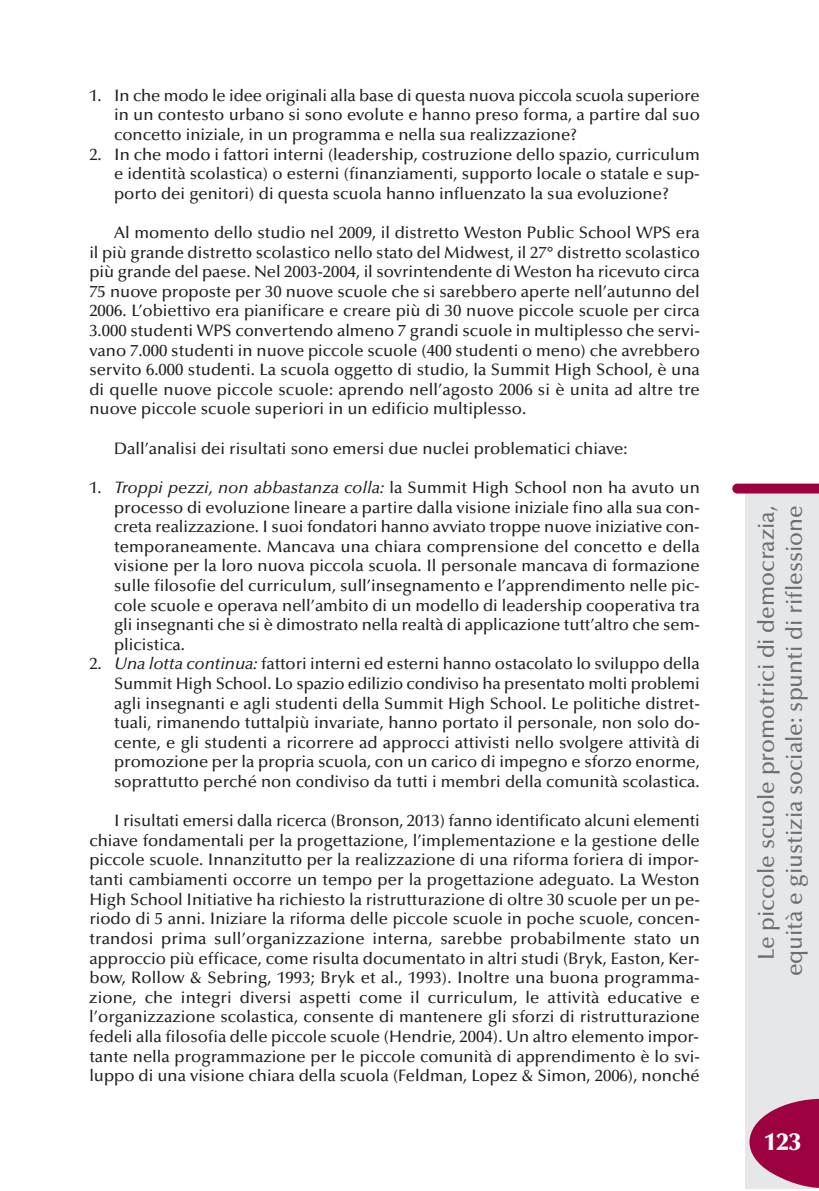
<style>
.page{position:relative;width:819px;height:1191px;background:#fff}
.page>*{position:absolute;margin:0;border:0;box-sizing:border-box;transform-origin:0 0}
.t1{font:900 24.5px "Optima";color:#fff}
.t2{font:500 22.75px/28px "Optima";color:#6c6d70;text-align:right}
.t3{font:500 16.62px/19.6px "Optima";color:#231f20;text-align:justify}
.s1{font-style:italic}
</style>
<div class="page">
<div style="left:745px;top:491px;width:74px;height:697px;background:#e6e7e9"></div>
<svg style="left:732px;top:483px;width:87px;height:10px"></svg>
<svg style="left:749px;top:1098px;width:70px;height:90px"></svg>
<p class="t3" style="left:114px;top:87px;width:587px;text-indent:-25px">1. In che modo le idee originali alla base di questa nuova piccola scuola superiore in un contesto urbano si sono evolute e hanno preso forma, a partire dal suo concetto iniziale, in un programma e nella sua realizzazione?</p>
<p class="t3" style="left:114px;top:146px;width:587px;text-indent:-25px">2. In che modo i fattori interni (leadership, costruzione dello spazio, curriculum e identità scolastica) o esterni (finanziamenti, supporto locale o statale e sup&shy;porto dei genitori) di questa scuola hanno influenzato la sua evoluzione?</p>
<p class="t3" style="left:89px;top:224px;width:612px;text-indent:25px">Al momento dello studio nel 2009, il distretto Weston Public School WPS era il più grande distretto scolastico nello stato del Midwest, il 27° distretto scolastico più grande del paese. Nel 2003-2004, il sovrintendente di Weston ha ricevuto circa 75 nuove proposte per 30 nuove scuole che si sarebbero aperte nell’autunno del 2006. L’obiettivo era pianificare e creare più di 30 nuove piccole scuole per circa 3.000 studenti WPS convertendo almeno 7 grandi scuole in multiplesso che servi&shy;vano 7.000 studenti in nuove piccole scuole (400 studenti o meno) che avrebbero servito 6.000 studenti. La scuola oggetto di studio, la Summit High School, è una di quelle nuove piccole scuole: aprendo nell’agosto 2006 si è unita ad altre tre nuove piccole scuole superiori in un edificio multiplesso.</p>
<p class="t3" style="left:114px;top:440px;width:515px">Dall’analisi dei risultati sono emersi due nuclei problematici chiave:</p>
<p class="t3" style="left:114px;top:479px;width:587px;text-indent:-25px">1. <span class="s1">Troppi pezzi, non abbastanza colla:</span> la Summit High School non ha avuto un processo di evoluzione lineare a partire dalla visione iniziale fino alla sua con&shy;creta realizzazione. I suoi fondatori hanno avviato troppe nuove iniziative con&shy;temporaneamente. Mancava una chiara comprensione del concetto e della visione per la loro nuova piccola scuola. Il personale mancava di formazione sulle filosofie del curriculum, sull’insegnamento e l’apprendimento nelle pic&shy;cole scuole e operava nell’ambito di un modello di leadership cooperativa tra gli insegnanti che si è dimostrato nella realtà di applicazione tutt’altro che sem&shy;plicistica.</p>
<p class="t3" style="left:114px;top:655px;width:587px;text-indent:-25px">2. <span class="s1">Una lotta continua:</span> fattori interni ed esterni hanno ostacolato lo sviluppo della Summit High School. Lo spazio edilizio condiviso ha presentato molti problemi agli insegnanti e agli studenti della Summit High School. Le politiche distret&shy;tuali, rimanendo tuttalpiù invariate, hanno portato il personale, non solo do&shy;cente, e gli studenti a ricorrere ad approcci attivisti nello svolgere attività di promozione per la propria scuola, con un carico di impegno e sforzo enorme, soprattutto perché non condiviso da tutti i membri della comunità scolastica.</p>
<p class="t3" style="left:89px;top:812px;width:612px;text-indent:25px">I risultati emersi dalla ricerca (Bronson, 2013) fanno identificato alcuni elementi chiave fondamentali per la progettazione, l’implementazione e la gestione delle piccole scuole. Innanzitutto per la realizzazione di una riforma foriera di impor&shy;tanti cambiamenti occorre un tempo per la progettazione adeguato. La Weston High School Initiative ha richiesto la ristrutturazione di oltre 30 scuole per un pe&shy;riodo di 5 anni. Iniziare la riforma delle piccole scuole in poche scuole, concen&shy;trandosi prima sull’organizzazione interna, sarebbe probabilmente stato un approccio più efficace, come risulta documentato in altri studi (Bryk, Easton, Ker&shy;bow, Rollow &amp; Sebring, 1993; Bryk et al., 1993). Inoltre una buona programma&shy;zione, che integri diversi aspetti come il curriculum, le attività educative e l’organizzazione scolastica, consente di mantenere gli sforzi di ristrutturazione fedeli alla filosofia delle piccole scuole (Hendrie, 2004). Un altro elemento impor&shy;tante nella programmazione per le piccole comunità di apprendimento è lo svi&shy;luppo di una visione chiara della scuola (Feldman, Lopez &amp; Simon, 2006), nonché</p>
<h2 class="t2" style="left:754px;top:976px;width:472px;rotate:-90deg">Le piccole scuole promotrici di democrazia, equità e giustizia sociale: spunti di riflessione</h2>
<h1 class="t1" style="left:764px;top:1131px;width:38px">123</h1>
</div>
